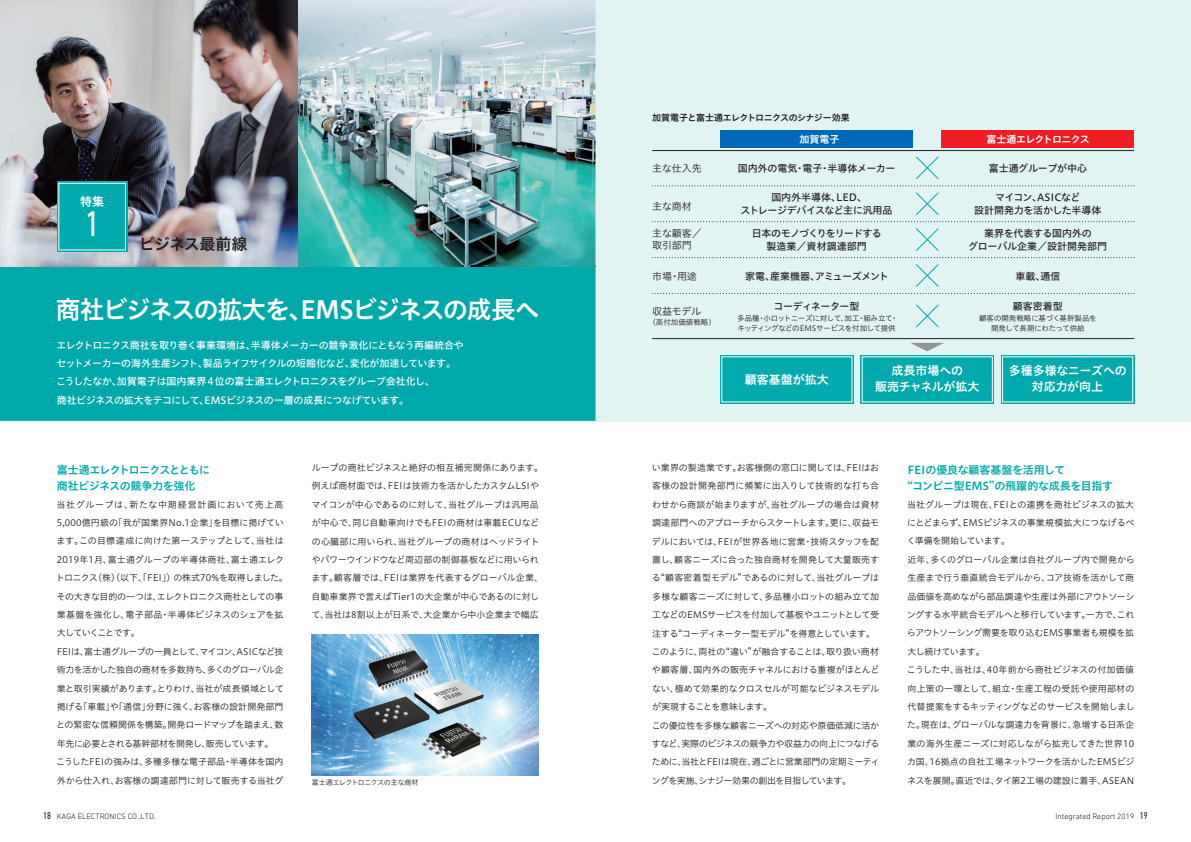
<style>
.page{position:relative;width:1191px;height:842px;background:#fff}
.page>*{position:absolute;margin:0;border:0;box-sizing:border-box;transform-origin:0 0}
.t1{font:condensed 36px "DIN Next LT Pro";color:#fff}
.t2{font:25px "Hiragino UD Sans Std N W6";letter-spacing:-.07em;color:#fff}
.t3{font:16px "Hiragino UD Sans Std N W6";letter-spacing:-.04em;color:#231f20}
.t4{font:12px/16px "Hiragino UD Sans Std N W6";color:#fff;text-align:center}
.t5{font:12px/16px "Hiragino UD Sans Std N W6";letter-spacing:-.02em;color:#fff;text-align:center}
.t6{font:11px/16px "Hiragino UD Sans Std N W6";letter-spacing:-.025em;color:#00aaad}
.t7{font:11px/16px "Hiragino UD Sans Std N W6";letter-spacing:-.055em;color:#00aaad}
.t8{font:10px/18.3px "Hiragino UD Sans Std N W5";letter-spacing:-.04em;color:#fff}
.t9{font:10px/13px "Hiragino UD Sans Std N W5";letter-spacing:-.02em;color:#231f20;text-align:center}
.t10{font:10px/12px "Hiragino UD Sans Std N W3";letter-spacing:-.02em;color:#231f20}
.t11{font:10px "Hiragino UD Sans Std N W5";letter-spacing:-.04em;color:#231f20}
.t12{font:10px/13px "Hiragino UD Sans Std N W5";letter-spacing:-.05em;color:#231f20;text-align:center}
.t13{font:10px "Hiragino UD Sans Std N W6";letter-spacing:-.075em;color:#fff}
.t14{font:10px "Hiragino UD Sans Std N W6";letter-spacing:-.055em;color:#fff}
.t15{font:9px/18.4px "Hiragino UD Sans Std N W3";letter-spacing:-.015em;color:#231f20}
.t16{font:9px "Hiragino UD Sans Std N W6";letter-spacing:-.055em;color:#231f20}
.t17{font:300 8px "DIN Next LT Pro";letter-spacing:.005em;color:#231f20}
.t18{font:7.5px/10px "Hiragino UD Sans Std N W3";letter-spacing:-.03em;color:#231f20}
.t19{font:7.5px "Hiragino UD Sans Std N W3";color:#231f20}
.t20{font:7px "Hiragino UD Sans Std N W3";letter-spacing:-.045em;color:#231f20}
.s1{font-weight:400;font-stretch:condensed;font-size:10px}
</style>
<div class="page">
<div style="left:595px;top:0;width:596px;height:421px;background:#e2f3f4"></div>
<img style="left:0;top:0;width:595px;height:266px">
<div style="left:0;top:266px;width:595px;height:155px;background:#00a9a9"></div>
<svg style="left:595px;top:266px;width:1px;height:155px"></svg>
<div style="left:720px;top:131px;width:193px;height:17px;background:#0168b5"></div>
<div style="left:941px;top:131px;width:193px;height:17px;background:#ee1d23"></div>
<hr style="left:652px;top:338px;width:482px;height:1px;background:#231f20">
<hr style="left:652px;top:150px;width:482px;height:1px;background:#231f20">
<div style="left:720px;top:355px;width:133px;height:48px;background:#00aaad"></div>
<div style="left:860px;top:355px;width:134px;height:48px;background:#00aaad"></div>
<div style="left:1001px;top:355px;width:133px;height:48px;background:#00aaad"></div>
<svg style="left:911px;top:343px;width:33px;height:8px"></svg>
<svg style="left:916px;top:156px;width:23px;height:24px"></svg>
<svg style="left:652px;top:186px;width:482px;height:108px"></svg>
<svg style="left:916px;top:304px;width:23px;height:24px"></svg>
<svg style="left:57px;top:181px;width:71px;height:71px"></svg>
<div style="left:59px;top:183px;width:66px;height:67px;background:#00aaad"></div>
<div style="left:59px;top:183px;width:67px;height:67px;border:1px solid #fff"></div>
<img style="left:312px;top:634px;width:227px;height:142px">
<p class="t16" style="left:652px;top:111px;width:199px">加賀電子と富士通エレクトロニクスのシナジー効果</p>
<h3 class="t4" style="left:80px;top:192px;width:25px">特集</h3>
<h1 class="t1" style="left:85px;top:203px;width:15px">1</h1>
<h3 class="t3" style="left:139px;top:231px;width:110px">ビジネス最前線</h3>
<h2 class="t2" style="left:56px;top:291px;width:485px">商社ビジネスの拡大を、EMSビジネスの成長へ</h2>
<p class="t8" style="left:56px;top:335px;width:409px">エレクトロニクス商社を取り巻く事業環境は、半導体メーカーの競争激化にともなう再編統合やセットメーカーの海外生産シフト、製品ライフサイクルの短縮化など、変化が加速しています。こうしたなか、加賀電子は国内業界４位の富士通エレクトロニクスをグループ会社化し、<br>商社ビジネスの拡大をテコにして、EMSビジネスの一層の成長につなげています。</p>
<p class="t10" style="left:652px;top:162px;width:51px">主な仕入先</p>
<p class="t10" style="left:652px;top:200px;width:41px">主な商材</p>
<p class="t10" style="left:652px;top:227px;width:51px">主な顧客／取引部門</p>
<p class="t10" style="left:652px;top:269px;width:46px">市場・用途</p>
<p class="t10" style="left:652px;top:305px;width:51px">収益モデル</p>
<p class="t19" style="left:648px;top:317px;width:69px">（高付加価値戦略）</p>
<p class="t14" style="left:799px;top:131px;width:41px">加賀電子</p>
<p class="t13" style="left:986px;top:131px;width:105px">富士通エレクトロニクス</p>
<p class="t9" style="left:738px;top:161px;width:159px">国内外の電気・電子・半導体メーカー</p>
<p class="t9" style="left:988px;top:161px;width:100px">富士通グループが中心</p>
<p class="t9" style="left:740px;top:191px;width:154px">国内外半導体、LED、<br>ストレージデバイスなど主に汎用品</p>
<p class="t9" style="left:974px;top:191px;width:129px">マイコン、ASICなど<br>設計開発力を活かした半導体</p>
<p class="t12" style="left:751px;top:226px;width:131px">日本のモノづくりをリードする製造業／資材調達部門</p>
<p class="t9" style="left:968px;top:226px;width:140px">業界を代表する国内外の<br>グローバル企業／設計開発部門</p>
<p class="t11" style="left:745px;top:268px;width:145px">家電、産業機器、アミューズメント</p>
<p class="t9" style="left:1015px;top:269px;width:46px">車載、通信</p>
<p class="t11" style="left:773px;top:298px;width:88px">コーディネーター型</p>
<p class="t18" style="left:737px;top:312px;width:162px">多品種・小ロットニーズに対して、加工・組み立て・キッティングなどのEMSサービスを付加して提供</p>
<p class="t9" style="left:1012px;top:299px;width:52px">顧客密着型</p>
<p class="t18" style="left:979px;top:312px;width:119px;text-align:center">顧客の開発戦略に基づく基幹製品を開発して長期にわたって供給</p>
<h3 class="t4" style="left:745px;top:371px;width:85px">顧客基盤が拡大</h3>
<h3 class="t4" style="left:875px;top:362px;width:106px">成長市場への<br>販売チャネルが拡大</h3>
<h3 class="t5" style="left:1008px;top:362px;width:119px">多種多様なニーズへの対応力が向上</h3>
<p class="t15" style="left:311px;top:458px;width:233px">ループの商社ビジネスと絶好の相互補完関係にあります。例えば商材面では、FEIは技術力を活かしたカスタムLSIやマイコンが中心であるのに対して、当社グループは汎用品が中心で、同じ自動車向けでもFEIの商材は車載ECUなどの心臓部に用いられ、当社グループの商材はヘッドライトやパワーウインドウなど周辺部の制御基板などに用いられます。顧客層では、FEIは業界を代表するグローバル企業、自動車業界で言えばTier1の大企業が中心であるのに対して、当社は8割以上が日系で、大企業から中小企業まで幅広</p>
<p class="t15" style="left:651px;top:458px;width:230px">い業界の製造業です。お客様側の窓口に関しては、FEIはお客様の設計開発部門に頻繁に出入りして技術的な打ち合わせから商談が始まりますが、当社グループの場合は資材調達部門へのアプローチからスタートします。更に、収益モデルにおいては、FEIが世界各地に営業・技術スタッフを配置し、顧客ニーズに合った独自商材を開発して大量販売する“顧客密着型モデル”であるのに対して、当社グループは多様な顧客ニーズに対して、多品種小ロットの組み立て加工などのEMSサービスを付加して基板やユニットとして受注する“コーディネーター型モデル”を得意としています。このように、両社の“違い”が融合することは、取り扱い商材や顧客層、国内外の販売チャネルにおける重複がほとんどない、極めて効果的なクロスセルが可能なビジネスモデルが実現することを意味します。<br>この優位性を多様な顧客ニーズへの対応や原価低減に活かすなど、実際のビジネスの競争力や収益力の向上につなげるために、当社とFEIは現在、週ごとに営業部門の定期ミーティングを実施、シナジー効果の創出を目指しています。</p>
<p class="t7" style="left:57px;top:461px;width:155px">富士通エレクトロニクスとともに商社ビジネスの競争力を強化</p>
<p class="t6" style="left:907px;top:461px;width:207px">FEIの優良な顧客基盤を活用して<br>“コンビニ型EMS”の飛躍的な成長を目指す</p>
<p class="t15" style="left:56px;top:494px;width:233px">当社グループは、新たな中期経営計画において売上高<br>5,000億円級の「我が国業界No.1企業」を目標に掲げています。この目標達成に向けた第一ステップとして、当社は<br>2019年1月、富士通グループの半導体商社、富士通エレクトロニクス（株）（以下、「FEI」）の株式70％を取得しました。その大きな目的の一つは、エレクトロニクス商社としての事業基盤を強化し、電子部品・半導体ビジネスのシェアを拡大していくことです。<br>FEIは、富士通グループの一員として、マイコン、ASICなど技術力を活かした独自の商材を多数持ち、多くのグローバル企業と取引実績があります。とりわけ、当社が成長領域として掲げる「車載」や「通信」分野に強く、お客様の設計開発部門との緊密な信頼関係を構築。開発ロードマップを踏まえ、数年先に必要とされる基幹部材を開発し、販売しています。<br>こうしたFEIの強みは、多種多様な電子部品・半導体を国内外から仕入れ、お客様の調達部門に対して販売する当社グ</p>
<p class="t15" style="left:906px;top:494px;width:229px">当社グループは現在、FEIとの連携を商社ビジネスの拡大にとどまらず、EMSビジネスの事業規模拡大につなげるべく準備を開始しています。<br>近年、多くのグローバル企業は自社グループ内で開発から生産まで行う垂直統合モデルから、コア技術を活かして商品価値を高めながら部品調達や生産は外部にアウトソーシングする水平統合モデルへと移行しています。一方で、これらアウトソーシング需要を取り込むEMS事業者も規模を拡大し続けています。<br>こうした中、当社は、40年前から商社ビジネスの付加価値向上策の一環として、組立・生産工程の受託や使用部材の代替提案をするキッティングなどのサービスを開始しました。現在は、グローバルな調達力を背景に、急増する日系企業の海外生産ニーズに対応しながら拡充してきた世界10カ国、16拠点の自社工場ネットワークを活かしたEMSビジネスを展開。直近では、タイ第2工場の建設に着手、ASEAN</p>
<p class="t20" style="left:312px;top:777px;width:108px">富士通エレクトロニクスの主な商材</p>
<p class="t17" style="left:43px;top:812px;width:114px"><span class="s1">18</span> KAGA ELECTRONICS CO.,LTD.</p>
<p class="t17" style="left:1055px;top:812px;width:94px">Integrated Report 2019 <span class="s1">19</span></p>
</div>
